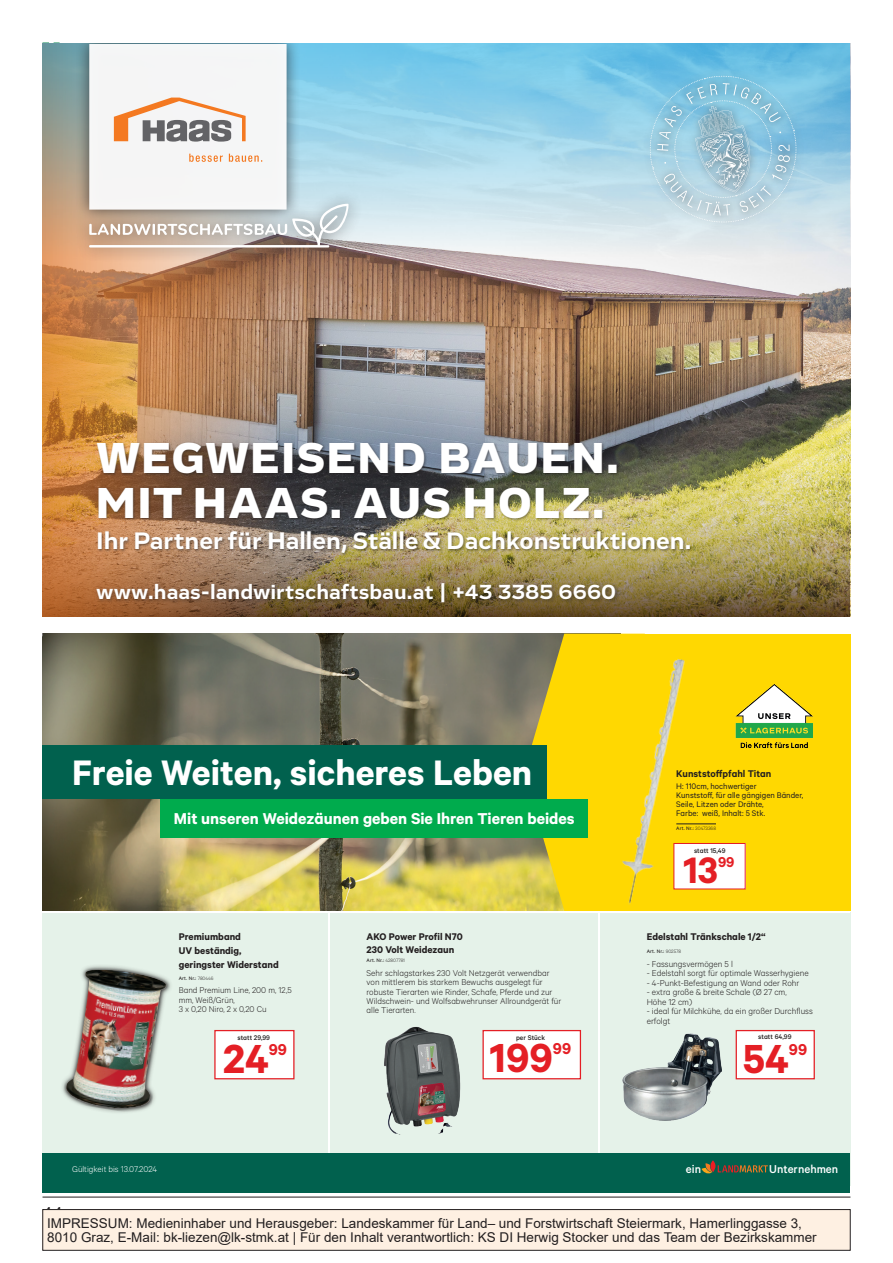
<style>
.page{position:relative;width:893px;height:1263px;background:#fff}
.page>*{position:absolute;margin:0;border:0;box-sizing:border-box;transform-origin:0 0}
.t1{font:45.6px "Calibre LH Headline";color:#e41f25}
.t2{font:900 44.55px/44.5px "Vito";letter-spacing:.05em;color:#fff}
.t3{font:41.4px "Calibre LH Headline";color:#e41f25}
.t4{font:39.9px "Calibre LH Headline";color:#fff}
.t5{font:700 24.6px "Vito";letter-spacing:.025em;color:#fff}
.t6{font:700 21px "Vito";letter-spacing:.03em;color:#fff}
.t7{font:18px "Arial";color:#231f20}
.t8{font:17.7px "Calibre LH Headline";color:#fff}
.t9{font:17.7px "Calibre LH Headline";color:#e41f25}
.t10{font:16.05px "Calibre LH Headline";color:#e41f25}
.t11{font:13.5px/13.5px "Arial";color:#231f20}
.t12{font:500 12.9px "Calibre LH";color:#fff}
.t13{font:10.95px/13.6px "Calibre LH Headline";color:#231f20}
.t14{font:600 10.95px "Calibre LH";color:#231f20}
.t15{font:300 9.6px/9.6px "Calibre LH";color:#231f20}
.t16{font:300 9.45px/9.4px "Calibre LH";color:#231f20}
.t17{font:300 9.45px "Calibre LH";color:#fff}
.t18{font:9.15px/9.1px "Calibre LH";color:#231f20}
.t19{font:500 7.65px "Calibre LH";color:#231f20}
.t20{font:5.55px "Calibre LH Middle";letter-spacing:.02em;color:#231f20}
.s1{font-family:"Calibre LH";font-weight:300;font-size:5.4px}
</style>
<div class="page">
<hr style="left:43px;top:1197px;width:807px;height:1px;background:#231f20">
<div style="left:43px;top:1209px;width:807px;height:41px;background:#fef0e2"></div>
<div style="left:43px;top:1209px;width:807px;height:41px;border:1px solid #231f20"></div>
<img style="left:363px;top:266px;width:487px;height:71px">
<img style="left:363px;top:337px;width:487px;height:280px">
<img style="left:198px;top:266px;width:165px;height:351px">
<svg style="left:198px;top:44px;width:652px;height:222px;background:#a9d4e6"></svg>
<svg style="left:43px;top:43px;width:155px;height:574px;background:#c28751"></svg>
<div style="left:96px;top:441px;width:597px;height:115px;background:#231f20;opacity:.5"></div>
<div style="left:75px;top:43px;width:287px;height:219px;background:#231f20;opacity:.75"></div>
<svg style="left:89px;top:44px;width:260px;height:203px"></svg>
<div style="left:94px;top:581px;width:527px;height:26px;background:#231f20;opacity:.5"></div>
<div style="left:642px;top:68px;width:162px;height:162px;background:#231f20;opacity:.75"></div>
<svg style="left:650px;top:76px;width:146px;height:146px;background:#a1cbde"></svg>
<svg style="left:43px;top:43px;width:29px;height:31px"></svg>
<div style="left:644px;top:634px;width:206px;height:276px;background:#ffd801"></div>
<img style="left:43px;top:634px;width:481px;height:277px">
<svg style="left:524px;top:634px;width:121px;height:277px;background:#e9c914"></svg>
<div style="left:160px;top:799px;width:428px;height:38px;background:#00ab4d"></div>
<div style="left:43px;top:746px;width:504px;height:53px;background:#01614e"></div>
<hr style="left:676px;top:824px;width:40px;height:1px;background:#231f20">
<div style="left:674px;top:843px;width:71px;height:46px;background:#fff"></div>
<div style="left:673px;top:843px;width:73px;height:46px;border:1px solid #e41f25"></div>
<div style="left:43px;top:912px;width:807px;height:273px;background:#e5f2e9"></div>
<img style="left:735px;top:684px;width:78px;height:65px">
<hr style="left:43px;top:911px;width:807px;height:2px;background:#fff">
<img style="left:614px;top:656px;width:83px;height:252px">
<div style="left:215px;top:1030px;width:79px;height:49px;background:#fff"></div>
<div style="left:214px;top:1030px;width:81px;height:49px;border:1px solid #e41f25"></div>
<div style="left:63px;top:966px;width:107px;height:146px;background:#231f20;opacity:.75"></div>
<img style="left:65px;top:970px;width:102px;height:140px">
<div style="left:483px;top:1030px;width:97px;height:49px;background:#fff"></div>
<div style="left:482px;top:1030px;width:99px;height:49px;border:1px solid #e41f25"></div>
<img style="left:384px;top:1026px;width:52px;height:109px">
<div style="left:736px;top:1030px;width:78px;height:49px;background:#fff"></div>
<div style="left:736px;top:1030px;width:79px;height:49px;border:1px solid #e41f25"></div>
<img style="left:622px;top:1033px;width:100px;height:87px">
<hr style="left:328px;top:911px;width:2px;height:282px;background:#fff">
<hr style="left:598px;top:913px;width:2px;height:280px;background:#fff">
<div style="left:43px;top:1153px;width:807px;height:40px;background:#01614e"></div>
<svg style="left:701px;top:1160px;width:67px;height:13px"></svg>
<svg style="left:43px;top:633px;width:1px;height:12px"></svg>
<h2 class="t2" style="left:97px;top:436px;width:524px">WEGWEISEND BAUEN.<br>MIT HAAS. AUS HOLZ.</h2>
<h3 class="t5" style="left:97px;top:526px;width:596px">Ihr Partner für Hallen, Ställe &amp; Dachkonstruktionen.</h3>
<h3 class="t6" style="left:97px;top:579px;width:521px">www.haas-landwirtschaftsbau.at | +43 3385 6660</h3>
<h3 class="t4" style="left:72px;top:749px;width:461px">Freie Weiten, sicheres Leben</h3>
<p class="t14" style="left:676px;top:767px;width:97px">Kunststoffpfahl Titan</p>
<p class="t18" style="left:676px;top:781px;width:129px">H: 110cm, hochwertiger<br>Kunststoff, für alle gängigen Bänder,<br>Seile, Litzen oder Drähte,<br>Farbe: weiß, Inhalt: 5 Stk.</p>
<p class="t20" style="left:676px;top:825px;width:41px">Art. Nr.: <span class="s1">30473368</span></p>
<h3 class="t3" style="left:683px;top:845px;width:36px">13</h3>
<h3 class="t10" style="left:718px;top:852px;width:18px">99</h3>
<h3 class="t8" style="left:174px;top:808px;width:402px">Mit unseren Weidezäunen geben Sie Ihren Tieren beides</h3>
<p class="t19" style="left:694px;top:846px;width:33px">statt 15,49</p>
<p class="t13" style="left:179px;top:930px;width:101px">Premiumband<br>UV beständig, geringster Widerstand</p>
<p class="t20" style="left:179px;top:975px;width:36px">Art. Nr.: <span class="s1">780446</span></p>
<p class="t16" style="left:179px;top:985px;width:114px">Band Premium Line, 200 m, 12,5 mm, Weiß/Grün,<br>3 x 0,20 Niro, 2 x 0,20 Cu</p>
<p class="t19" style="left:237px;top:1033px;width:34px">statt 29,99</p>
<h1 class="t1" style="left:223px;top:1031px;width:47px">24</h1>
<h3 class="t9" style="left:269px;top:1039px;width:20px">99</h3>
<p class="t17" style="left:72px;top:1163px;width:86px">Gültigkeit bis 13.07.2024</p>
<p class="t13" style="left:367px;top:930px;width:98px;line-height:13px">AKO Power Profil N70<br>230 Volt Weidezaun</p>
<p class="t20" style="left:367px;top:957px;width:40px">Art. Nr.: <span class="s1">42807781</span></p>
<p class="t16" style="left:367px;top:967px;width:196px">Sehr schlagstarkes 230 Volt Netzgerät verwendbar von mittlerem bis starkem Bewuchs ausgelegt für robuste Tierarten wie Rinder, Schafe, Pferde und zur Wildschwein- und Wolfsabwehrunser Allroundgerät für alle Tierarten.</p>
<p class="t19" style="left:516px;top:1033px;width:30px">per Stück</p>
<h1 class="t1" style="left:490px;top:1030px;width:64px">199</h1>
<h3 class="t9" style="left:553px;top:1038px;width:20px">99</h3>
<p class="t13" style="left:647px;top:930px;width:120px">Edelstahl Tränkschale 1/2“</p>
<p class="t20" style="left:647px;top:948px;width:36px">Art. Nr.: <span class="s1">902578</span></p>
<p class="t15" style="left:647px;top:958px;width:88px">- Fassungsvermögen 5 l</p>
<p class="t15" style="left:647px;top:968px;width:163px">- Edelstahl sorgt für optimale Wasserhygiene</p>
<p class="t15" style="left:647px;top:977px;width:154px">- 4-Punkt-Befestigung an Wand oder Rohr</p>
<p class="t15" style="left:647px;top:987px;width:141px">- extra große &amp; breite Schale (Ø 27 cm,<br>Höhe 12 cm)</p>
<p class="t15" style="left:647px;top:1006px;width:168px">- ideal für Milchkühe, da ein großer Durchfluss erfolgt</p>
<p class="t19" style="left:758px;top:1032px;width:35px">statt 64,99</p>
<h1 class="t1" style="left:743px;top:1031px;width:48px">54</h1>
<h3 class="t9" style="left:789px;top:1039px;width:20px">99</h3>
<h3 class="t12" style="left:686px;top:1161px;width:17px">ein</h3>
<h3 class="t12" style="left:769px;top:1161px;width:71px">Unternehmen</h3>
<h3 class="t7" style="left:43px;top:1202px;width:22px">44</h3>
<p class="t11" style="left:47px;top:1216px;width:771px">IMPRESSUM: Medieninhaber und Herausgeber: Landeskammer für Land– und Forstwirtschaft Steiermark, Hamerlinggasse 3,<br>8010 Graz, E-Mail: bk-liezen@lk-stmk.at | Für den Inhalt verantwortlich: KS DI Herwig Stocker und das Team der Bezirkskammer</p>
</div>
